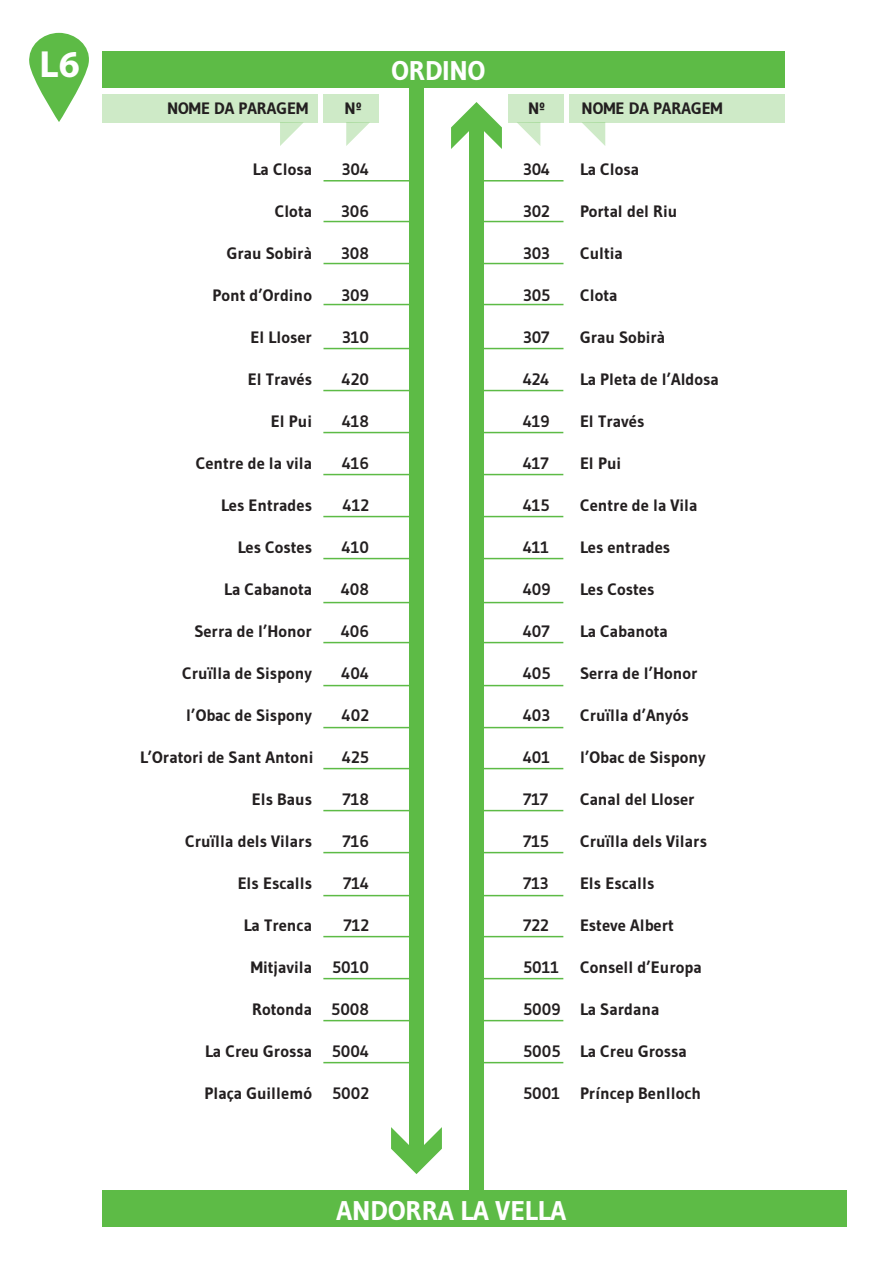
<style>
.page{position:relative;width:893px;height:1263px;background:#fff}
.page>*{position:absolute;margin:0;border:0;box-sizing:border-box;transform-origin:0 0}
.t1{font:700 37.95px "Myriad Pro";color:#fff}
.t2{font:700 27px "Gudea";color:#fff}
.t3{font:700 16.5px "Gudea";color:#231f20}
</style>
<div class="page">
<div style="left:102px;top:51px;width:682px;height:36px;background:#5dbb46"></div>
<svg style="left:29px;top:33px;width:60px;height:89px"></svg>
<div style="left:102px;top:1190px;width:744px;height:36px;background:#5dbb46"></div>
<div style="left:409px;top:80px;width:15px;height:1077px;background:#5dbb46"></div>
<svg style="left:391px;top:1127px;width:51px;height:47px"></svg>
<div style="left:469px;top:119px;width:15px;height:1077px;background:#5dbb46"></div>
<svg style="left:451px;top:102px;width:51px;height:47px"></svg>
<div style="left:102px;top:94px;width:215px;height:28px;background:#ceeac7"></div>
<div style="left:569px;top:94px;width:215px;height:28px;background:#ceeac7"></div>
<div style="left:323px;top:94px;width:56px;height:28px;background:#ceeac7"></div>
<div style="left:508px;top:94px;width:56px;height:28px;background:#ceeac7"></div>
<svg style="left:280px;top:122px;width:24px;height:24px"></svg>
<svg style="left:346px;top:122px;width:24px;height:24px"></svg>
<svg style="left:517px;top:122px;width:23px;height:24px"></svg>
<svg style="left:582px;top:122px;width:23px;height:24px"></svg>
<hr style="left:323px;top:180px;width:93px;height:2px;background:#5dbb46">
<hr style="left:470px;top:180px;width:93px;height:2px;background:#5dbb46">
<hr style="left:323px;top:221px;width:93px;height:1px;background:#5dbb46">
<hr style="left:470px;top:221px;width:93px;height:1px;background:#5dbb46">
<hr style="left:323px;top:263px;width:93px;height:1px;background:#5dbb46">
<hr style="left:470px;top:263px;width:93px;height:1px;background:#5dbb46">
<hr style="left:323px;top:304px;width:93px;height:1px;background:#5dbb46">
<hr style="left:470px;top:304px;width:93px;height:1px;background:#5dbb46">
<hr style="left:323px;top:348px;width:93px;height:1px;background:#5dbb46">
<hr style="left:470px;top:348px;width:93px;height:1px;background:#5dbb46">
<hr style="left:323px;top:390px;width:93px;height:1px;background:#5dbb46">
<hr style="left:470px;top:390px;width:93px;height:1px;background:#5dbb46">
<hr style="left:323px;top:432px;width:93px;height:1px;background:#5dbb46">
<hr style="left:470px;top:432px;width:93px;height:1px;background:#5dbb46">
<hr style="left:323px;top:474px;width:93px;height:1px;background:#5dbb46">
<hr style="left:470px;top:474px;width:93px;height:1px;background:#5dbb46">
<hr style="left:323px;top:516px;width:93px;height:1px;background:#5dbb46">
<hr style="left:470px;top:516px;width:93px;height:1px;background:#5dbb46">
<hr style="left:323px;top:558px;width:93px;height:1px;background:#5dbb46">
<hr style="left:470px;top:558px;width:93px;height:1px;background:#5dbb46">
<hr style="left:323px;top:602px;width:93px;height:1px;background:#5dbb46">
<hr style="left:470px;top:602px;width:93px;height:1px;background:#5dbb46">
<hr style="left:323px;top:642px;width:93px;height:1px;background:#5dbb46">
<hr style="left:470px;top:642px;width:93px;height:1px;background:#5dbb46">
<hr style="left:323px;top:685px;width:93px;height:1px;background:#5dbb46">
<hr style="left:470px;top:685px;width:93px;height:1px;background:#5dbb46">
<hr style="left:323px;top:727px;width:93px;height:1px;background:#5dbb46">
<hr style="left:470px;top:727px;width:93px;height:1px;background:#5dbb46">
<hr style="left:323px;top:768px;width:93px;height:1px;background:#5dbb46">
<hr style="left:470px;top:768px;width:93px;height:1px;background:#5dbb46">
<hr style="left:323px;top:810px;width:93px;height:1px;background:#5dbb46">
<hr style="left:470px;top:810px;width:93px;height:1px;background:#5dbb46">
<hr style="left:323px;top:852px;width:93px;height:1px;background:#5dbb46">
<hr style="left:470px;top:852px;width:93px;height:1px;background:#5dbb46">
<hr style="left:323px;top:895px;width:93px;height:1px;background:#5dbb46">
<hr style="left:470px;top:895px;width:93px;height:1px;background:#5dbb46">
<hr style="left:323px;top:936px;width:93px;height:1px;background:#5dbb46">
<hr style="left:470px;top:936px;width:93px;height:1px;background:#5dbb46">
<hr style="left:323px;top:978px;width:93px;height:1px;background:#5dbb46">
<hr style="left:470px;top:978px;width:93px;height:1px;background:#5dbb46">
<hr style="left:323px;top:1020px;width:93px;height:1px;background:#5dbb46">
<hr style="left:470px;top:1020px;width:93px;height:1px;background:#5dbb46">
<hr style="left:323px;top:1062px;width:93px;height:1px;background:#5dbb46">
<hr style="left:470px;top:1062px;width:93px;height:1px;background:#5dbb46">
<h1 class="t1" style="left:40px;top:40px;width:42px">L6</h1>
<h2 class="t2" style="left:391px;top:54px;width:96px">ORDINO</h2>
<p class="t3" style="left:167px;top:98px;width:143px">NOME DA PARAGEM</p>
<p class="t3" style="left:344px;top:98px;width:19px">Nº</p>
<p class="t3" style="left:528px;top:98px;width:19px">Nº</p>
<p class="t3" style="left:581px;top:98px;width:143px">NOME DA PARAGEM</p>
<p class="t3" style="left:253px;top:159px;width:61px">La Closa</p>
<p class="t3" style="left:342px;top:159px;width:29px">304</p>
<p class="t3" style="left:523px;top:159px;width:29px">304</p>
<p class="t3" style="left:580px;top:159px;width:61px">La Closa</p>
<p class="t3" style="left:275px;top:201px;width:39px">Clota</p>
<p class="t3" style="left:341px;top:201px;width:29px">306</p>
<p class="t3" style="left:523px;top:201px;width:28px">302</p>
<p class="t3" style="left:580px;top:201px;width:99px">Portal del Riu</p>
<p class="t3" style="left:227px;top:242px;width:87px">Grau Sobirà</p>
<p class="t3" style="left:341px;top:242px;width:29px">308</p>
<p class="t3" style="left:523px;top:242px;width:28px">303</p>
<p class="t3" style="left:580px;top:242px;width:44px">Cultia</p>
<p class="t3" style="left:213px;top:284px;width:101px">Pont d’Ordino</p>
<p class="t3" style="left:342px;top:284px;width:29px">309</p>
<p class="t3" style="left:523px;top:284px;width:29px">305</p>
<p class="t3" style="left:580px;top:284px;width:39px">Clota</p>
<p class="t3" style="left:251px;top:326px;width:63px">El Lloser</p>
<p class="t3" style="left:342px;top:326px;width:28px">310</p>
<p class="t3" style="left:523px;top:326px;width:28px">307</p>
<p class="t3" style="left:580px;top:326px;width:87px">Grau Sobirà</p>
<p class="t3" style="left:248px;top:368px;width:66px">El Través</p>
<p class="t3" style="left:342px;top:368px;width:29px">420</p>
<p class="t3" style="left:523px;top:368px;width:28px">424</p>
<p class="t3" style="left:580px;top:368px;width:140px">La Pleta de l’Aldosa</p>
<p class="t3" style="left:271px;top:410px;width:43px">El Pui</p>
<p class="t3" style="left:342px;top:410px;width:28px">418</p>
<p class="t3" style="left:523px;top:410px;width:28px">419</p>
<p class="t3" style="left:580px;top:410px;width:66px">El Través</p>
<p class="t3" style="left:196px;top:452px;width:118px">Centre de la vila</p>
<p class="t3" style="left:342px;top:452px;width:28px">416</p>
<p class="t3" style="left:523px;top:452px;width:27px">417</p>
<p class="t3" style="left:580px;top:452px;width:43px">El Pui</p>
<p class="t3" style="left:221px;top:494px;width:92px">Les Entrades</p>
<p class="t3" style="left:343px;top:494px;width:28px">412</p>
<p class="t3" style="left:523px;top:494px;width:28px">415</p>
<p class="t3" style="left:580px;top:494px;width:119px">Centre de la Vila</p>
<p class="t3" style="left:238px;top:536px;width:76px">Les Costes</p>
<p class="t3" style="left:342px;top:536px;width:29px">410</p>
<p class="t3" style="left:523px;top:536px;width:28px">411</p>
<p class="t3" style="left:580px;top:536px;width:92px">Les entrades</p>
<p class="t3" style="left:224px;top:578px;width:89px">La Cabanota</p>
<p class="t3" style="left:341px;top:578px;width:29px">408</p>
<p class="t3" style="left:523px;top:578px;width:29px">409</p>
<p class="t3" style="left:580px;top:578px;width:76px">Les Costes</p>
<p class="t3" style="left:194px;top:620px;width:119px">Serra de l’Honor</p>
<p class="t3" style="left:341px;top:620px;width:29px">406</p>
<p class="t3" style="left:523px;top:620px;width:28px">407</p>
<p class="t3" style="left:580px;top:620px;width:89px">La Cabanota</p>
<p class="t3" style="left:182px;top:662px;width:131px">Cruïlla de Sispony</p>
<p class="t3" style="left:342px;top:662px;width:29px">404</p>
<p class="t3" style="left:523px;top:662px;width:29px">405</p>
<p class="t3" style="left:580px;top:662px;width:119px">Serra de l’Honor</p>
<p class="t3" style="left:186px;top:704px;width:127px">l’Obac de Sispony</p>
<p class="t3" style="left:342px;top:704px;width:29px">402</p>
<p class="t3" style="left:523px;top:704px;width:29px">403</p>
<p class="t3" style="left:580px;top:704px;width:110px">Cruïlla d’Anyós</p>
<p class="t3" style="left:140px;top:746px;width:175px">L’Oratori de Sant Antoni</p>
<p class="t3" style="left:342px;top:746px;width:28px">425</p>
<p class="t3" style="left:523px;top:746px;width:29px">401</p>
<p class="t3" style="left:580px;top:746px;width:127px">l’Obac de Sispony</p>
<p class="t3" style="left:252px;top:788px;width:62px">Els Baus</p>
<p class="t3" style="left:343px;top:788px;width:28px">718</p>
<p class="t3" style="left:523px;top:788px;width:27px">717</p>
<p class="t3" style="left:580px;top:788px;width:116px">Canal del Lloser</p>
<p class="t3" style="left:185px;top:830px;width:128px">Cruïlla dels Vilars</p>
<p class="t3" style="left:343px;top:830px;width:28px">716</p>
<p class="t3" style="left:523px;top:830px;width:28px">715</p>
<p class="t3" style="left:580px;top:830px;width:128px">Cruïlla dels Vilars</p>
<p class="t3" style="left:238px;top:872px;width:76px">Els Escalls</p>
<p class="t3" style="left:343px;top:872px;width:27px">714</p>
<p class="t3" style="left:523px;top:872px;width:27px">713</p>
<p class="t3" style="left:580px;top:872px;width:76px">Els Escalls</p>
<p class="t3" style="left:244px;top:914px;width:70px">La Trenca</p>
<p class="t3" style="left:343px;top:914px;width:27px">712</p>
<p class="t3" style="left:523px;top:914px;width:27px">722</p>
<p class="t3" style="left:580px;top:914px;width:95px">Esteve Albert</p>
<p class="t3" style="left:251px;top:956px;width:120px">Mitjavila 5010</p>
<p class="t3" style="left:523px;top:956px;width:37px">5011</p>
<p class="t3" style="left:580px;top:956px;width:123px">Consell d’Europa</p>
<p class="t3" style="left:252px;top:998px;width:118px">Rotonda 5008</p>
<p class="t3" style="left:523px;top:998px;width:138px">5009 La Sardana</p>
<p class="t3" style="left:205px;top:1040px;width:165px">La Creu Grossa 5004</p>
<p class="t3" style="left:523px;top:1040px;width:165px">5005 La Creu Grossa</p>
<p class="t3" style="left:205px;top:1082px;width:166px">Plaça Guillemó 5002</p>
<p class="t3" style="left:523px;top:1082px;width:180px">5001 Príncep Benlloch</p>
<h2 class="t2" style="left:337px;top:1193px;width:231px">ANDORRA LA VELLA</h2>
</div>
